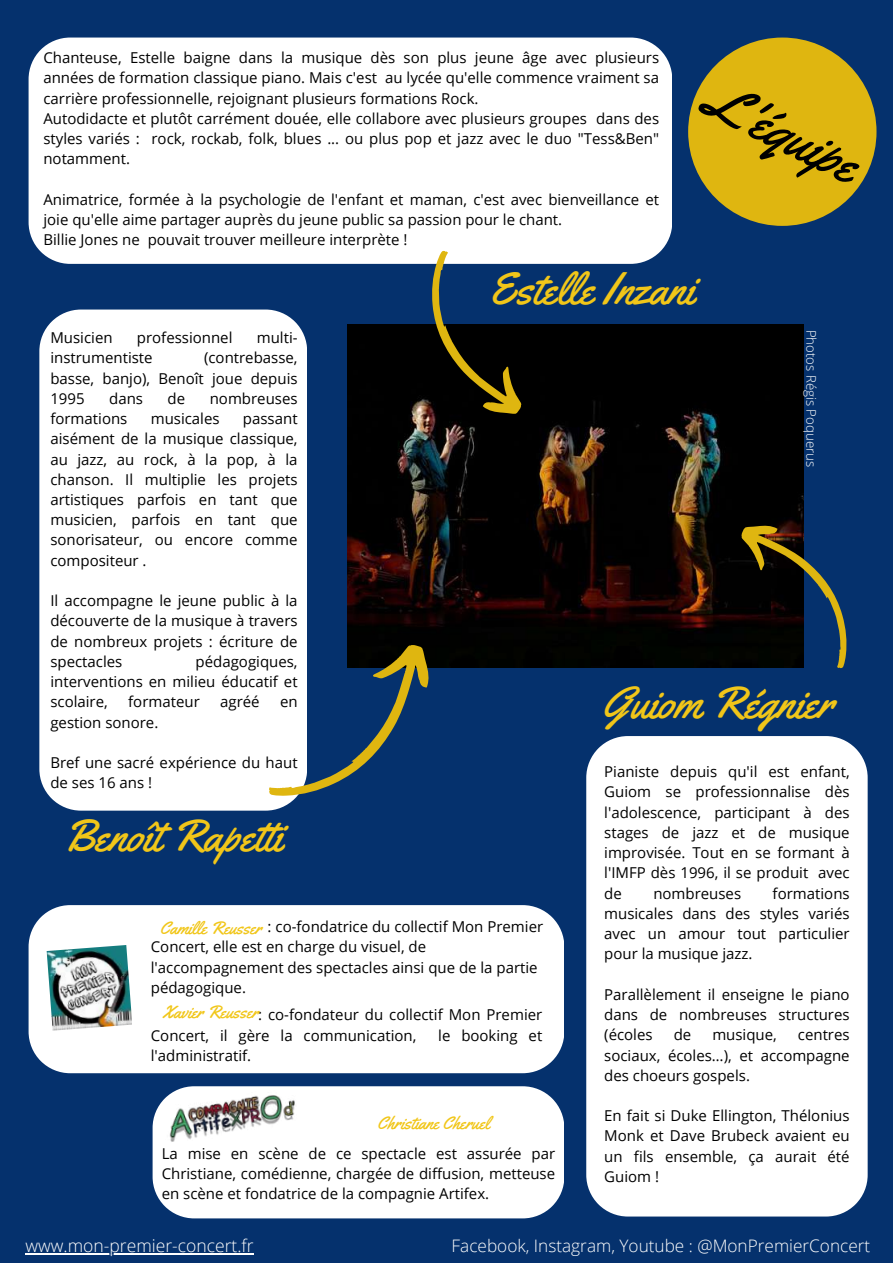
<style>
.page{position:relative;width:893px;height:1264px;background:#fff}
.page>*{position:absolute;margin:0;border:0;box-sizing:border-box;transform-origin:0 0}
.t1{font:55.65px "Yellowtail";color:#000}
.t2{font:45px "Yellowtail";color:#f1c619}
.t3{font:18px "Yellowtail";color:#f1c619}
.t4{font:300 17.55px "Open Sans";color:#fefefe}
.t5{font:300 17.25px "Open Sans";color:#fefefe}
.t6{font:15px/20.2px "Open Sans";color:#000;text-align:justify}
.t7{font:300 13.2px "Open Sans";color:#fefefe}
</style>
<div class="page">
<div style="left:0;top:0;width:892px;height:1262px;background:#05316d"></div>
<div style="left:688px;top:38px;width:188px;height:188px;background:#dfb610;border-radius:50%"></div>
<img style="left:347px;top:324px;width:456px;height:343px">
<div style="left:29px;top:38px;width:643px;height:226px;background:#fff"></div>
<svg style="left:402px;top:249px;width:131px;height:181px"></svg>
<div style="left:39px;top:309px;width:268px;height:501px;background:#fff"></div>
<svg style="left:730px;top:508px;width:117px;height:161px"></svg>
<div style="left:586px;top:736px;width:281px;height:480px;background:#fff"></div>
<svg style="left:266px;top:631px;width:184px;height:180px"></svg>
<div style="left:29px;top:905px;width:535px;height:168px;background:#fff"></div>
<img style="left:47px;top:945px;width:85px;height:85px">
<hr style="left:26px;top:1252px;width:227px;height:2px;background:#fefefe">
<div style="left:152px;top:1086px;width:412px;height:132px;background:#fff"></div>
<img style="left:152px;top:1086px;width:168px;height:58px">
<p class="t6" style="left:43px;top:47px;width:617px;text-align:left">Chanteuse, Estelle baigne dans la musique dès son plus jeune âge avec plusieurs années de formation classique piano. Mais c'est au lycée qu'elle commence vraiment sa carrière professionnelle, rejoignant plusieurs formations Rock.<br>Autodidacte et plutôt carrément douée, elle collabore avec plusieurs groupes dans des styles variés : rock, rockab, folk, blues ... ou plus pop et jazz avec le duo "Tess&amp;Ben" notamment.</p>
<p class="t6" style="left:43px;top:189px;width:617px;text-align:left">Animatrice, formée à la psychologie de l'enfant et maman, c'est avec bienveillance et joie qu'elle aime partager auprès du jeune public sa passion pour le chant.<br>Billie Jones ne pouvait trouver meilleure interprète !</p>
<h1 class="t1" style="left:724px;top:63px;width:165px;rotate:26deg">L'équipe</h1>
<h2 class="t2" style="left:489px;top:261px;width:207px">Estelle Inzani</h2>
<p class="t7" style="left:820px;top:330px;width:139px;rotate:90deg">Photos Régis Poquerus</p>
<p class="t6" style="left:50px;top:327px;width:64px">Musicien</p>
<p class="t6" style="left:137px;top:327px;width:97px">professionnel</p>
<p class="t6" style="left:257px;top:327px;width:42px">multi-</p>
<p class="t6" style="left:50px;top:347px;width:104px">instrumentiste</p>
<p class="t6" style="left:50px;top:347px;width:249px;text-indent:154px">(contrebasse, basse, banjo), Benoît joue depuis 1995</p>
<p class="t6" style="left:109px;top:388px;width:35px">dans</p>
<p class="t6" style="left:168px;top:388px;width:19px">de</p>
<p class="t6" style="left:210px;top:388px;width:89px">nombreuses</p>
<p class="t6" style="left:50px;top:408px;width:78px">formations</p>
<p class="t6" style="left:151px;top:408px;width:70px">musicales</p>
<p class="t6" style="left:50px;top:408px;width:249px;text-indent:192px">passant aisément de la musique classique, au jazz, au rock, à la pop, à la chanson. Il multiplie les projets artistiques parfois en tant que musicien, parfois en tant que sonorisateur, ou encore comme compositeur .</p>
<p class="t6" style="left:50px;top:590px;width:249px">Il accompagne le jeune public à la découverte de la musique à travers de nombreux projets : écriture de spectacles</p>
<p class="t6" style="left:50px;top:651px;width:249px;text-indent:145px">pédagogiques, interventions en milieu éducatif et scolaire,</p>
<h2 class="t2" style="left:602px;top:674px;width:232px">Guiom Régnier</h2>
<p class="t6" style="left:128px;top:691px;width:73px">formateur</p>
<p class="t6" style="left:220px;top:691px;width:41px">agréé</p>
<p class="t6" style="left:280px;top:691px;width:19px">en</p>
<p class="t6" style="left:50px;top:711px;width:109px">gestion sonore.</p>
<p class="t6" style="left:50px;top:752px;width:249px">Bref une sacré expérience du haut de ses 16 ans !</p>
<p class="t6" style="left:604px;top:761px;width:247px">Pianiste depuis qu'il est enfant, Guiom se professionnalise dès l'adolescence, participant à des stages de jazz et de musique improvisée. Tout en se formant à l'IMFP dès 1996, il se produit avec de</p>
<h2 class="t2" style="left:64px;top:807px;width:220px">Benoît Rapetti</h2>
<p class="t6" style="left:604px;top:882px;width:247px;text-indent:168px">formations musicales dans des styles variés avec un amour tout particulier pour la musique jazz.</p>
<p class="t6" style="left:604px;top:983px;width:247px">Parallèlement il enseigne le piano dans de nombreuses structures (écoles</p>
<p class="t6" style="left:653px;top:882px;width:89px">nombreuses</p>
<p class="t6" style="left:151px;top:916px;width:394px;text-align:left;text-indent:117px">: co-fondatrice du collectif Mon Premier Concert, elle est en charge du visuel, de l'accompagnement des spectacles ainsi que de la partie pédagogique.</p>
<p class="t3" style="left:160px;top:916px;width:103px">Camille Reusser</p>
<p class="t3" style="left:163px;top:1000px;width:96px">Xavier Reusser</p>
<p class="t6" style="left:151px;top:1004px;width:393px;text-indent:107px">: co-fondateur du collectif Mon Premier<br>Concert, il gère la communication,</p>
<p class="t6" style="left:673px;top:1024px;width:19px">de</p>
<p class="t6" style="left:712px;top:1024px;width:66px">musique,</p>
<p class="t6" style="left:438px;top:1024px;width:106px">le booking et</p>
<p class="t6" style="left:604px;top:1024px;width:247px;text-indent:194px">centres sociaux, écoles…), et accompagne des choeurs gospels.</p>
<p class="t6" style="left:604px;top:1105px;width:247px">En fait si Duke Ellington, Thélonius Monk et Dave Brubeck avaient eu un fils ensemble, ça aurait été Guiom !</p>
<p class="t6" style="left:151px;top:1044px;width:102px">l'administratif.</p>
<p class="t3" style="left:377px;top:1110px;width:114px">Christiane Cheruel</p>
<p class="t6" style="left:162px;top:1142px;width:395px">La mise en scène de ce spectacle est assurée par Christiane, comédienne, chargée de diffusion, metteuse en scène et fondatrice de la compagnie Artifex.</p>
<p class="t4" style="left:26px;top:1232px;width:229px">www.mon-premier-concert.fr</p>
<p class="t5" style="left:451px;top:1233px;width:420px">Facebook, Instagram, Youtube : @MonPremierConcert</p>
</div>
